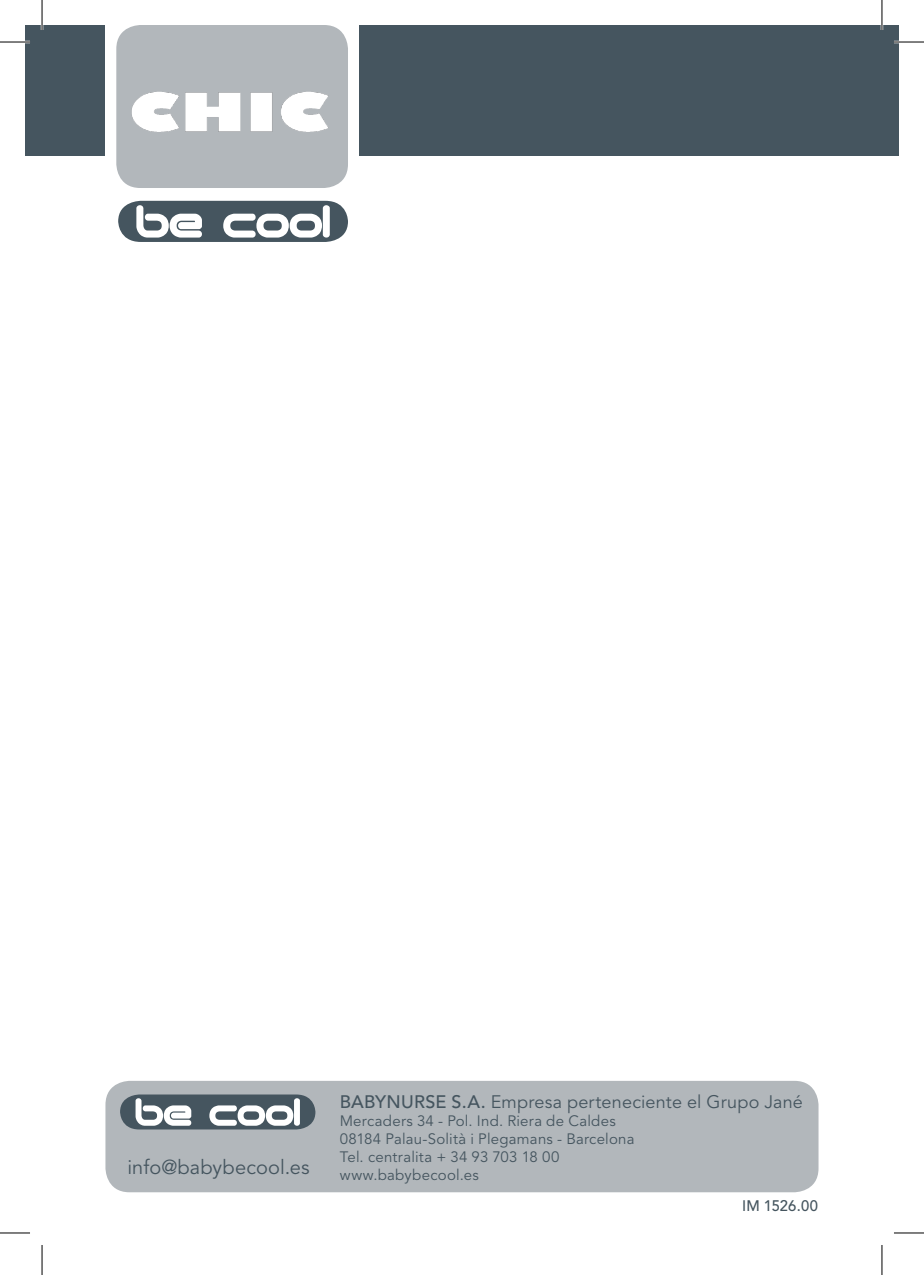
<style>
.page{position:relative;width:924px;height:1275px;background:#fff}
.page>*{position:absolute;margin:0;border:0;box-sizing:border-box;transform-origin:0 0}
.t1{font:20px "Avenir LT";letter-spacing:.005em;color:#45555f}
.t2{font:18px "Avenir LT";letter-spacing:.01em;color:#45555f}
.t3{font:500 15.2px "Avenir LT";letter-spacing:.01em;color:#45555f}
.t4{font:15px "Avenir LT";letter-spacing:.015em;color:#45555f}
.s1{font-weight:500}
</style>
<div class="page">
<div style="left:116px;top:25px;width:232px;height:163px;background:#b2b7bb;border-radius:24px"></div>
<div style="left:359px;top:25px;width:539px;height:130px;background:#45555f"></div>
<div style="left:25px;top:25px;width:79px;height:130px;background:#45555f"></div>
<div style="left:105px;top:1080px;width:713px;height:112px;background:#b2b7bb;border-radius:24px"></div>
<svg style="left:118px;top:201px;width:230px;height:41px"></svg>
<svg style="left:120px;top:1094px;width:195px;height:35px;background:#828d94"></svg>
<img style="left:132px;top:91px;width:196px;height:41px">
<hr style="left:0;top:41px;width:30px;height:2px;background:#fff">
<hr style="left:893px;top:41px;width:30px;height:2px;background:#fff">
<hr style="left:41px;top:0;width:2px;height:30px;background:#fff">
<hr style="left:880px;top:0;width:2px;height:30px;background:#fff">
<hr style="left:0;top:42px;width:30px;height:1px;background:#000">
<hr style="left:893px;top:42px;width:30px;height:1px;background:#000">
<hr style="left:0;top:1232px;width:30px;height:1px;background:#000">
<hr style="left:893px;top:1232px;width:30px;height:1px;background:#000">
<hr style="left:42px;top:0;width:1px;height:30px;background:#000">
<hr style="left:42px;top:1245px;width:1px;height:30px;background:#000">
<hr style="left:881px;top:0;width:1px;height:30px;background:#000">
<hr style="left:881px;top:1245px;width:1px;height:30px;background:#000">
<p class="t1" style="left:127px;top:1156px;width:184px">info@babybecool.es</p>
<p class="t2" style="left:339px;top:1091px;width:464px"><span class="s1">BABYNURSE S.A.</span> Empresa perteneciente el Grupo Jané</p>
<p class="t4" style="left:339px;top:1112px;width:277px">Mercaders 34 - Pol. Ind. Riera de Caldes</p>
<p class="t4" style="left:339px;top:1130px;width:296px">08184 Palau-Solità i Plegamans - Barcelona</p>
<p class="t4" style="left:339px;top:1148px;width:221px">Tel. centralita + 34 93 703 18 00</p>
<p class="t4" style="left:339px;top:1166px;width:141px">www.babybecool.es</p>
<p class="t3" style="left:741px;top:1196px;width:77px">IM 1526.00</p>
</div>
